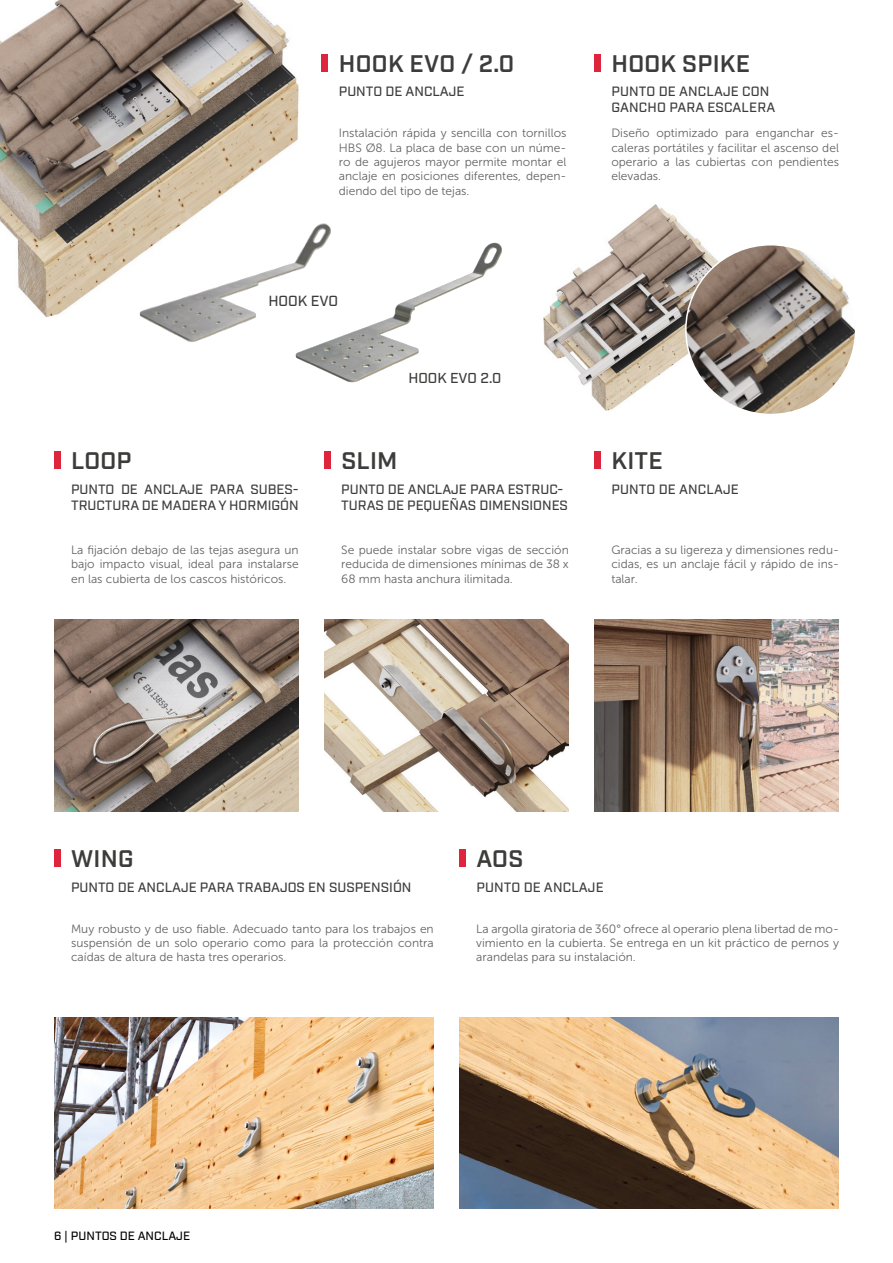
<style>
.page{position:relative;width:893px;height:1263px;background:#fff}
.page>*{position:absolute;margin:0;border:0;box-sizing:border-box;transform-origin:0 0}
.t1{font:600 24px "Industry";letter-spacing:.01em;color:#3c3c3b}
.t2{font:500 14.7px "Industry";color:#3c3c3b}
.t3{font:500 14.4px "Industry";color:#3c3c3b}
.t4{font:500 13.5px/16.2px "Industry";color:#3c3c3b}
.t5{font:12px/14.4px "Museo Sans 300";color:#646363;text-align:justify}
.t6{font:500 12px "Industry";color:#000}
</style>
<div class="page">
<div style="left:54px;top:849px;width:6px;height:18px;background:#de253d"></div>
<div style="left:459px;top:849px;width:7px;height:18px;background:#de253d"></div>
<div style="left:54px;top:452px;width:6px;height:17px;background:#de253d"></div>
<div style="left:324px;top:452px;width:7px;height:17px;background:#de253d"></div>
<div style="left:594px;top:452px;width:7px;height:17px;background:#de253d"></div>
<div style="left:594px;top:54px;width:7px;height:17px;background:#de253d"></div>
<img style="left:543px;top:204px;width:176px;height:207px">
<img style="left:0;top:0;width:328px;height:317px">
<img style="left:54px;top:620px;width:245px;height:191px">
<img style="left:324px;top:620px;width:245px;height:191px">
<img style="left:594px;top:620px;width:245px;height:191px">
<img style="left:54px;top:1017px;width:380px;height:192px">
<img style="left:138px;top:202px;width:193px;height:140px">
<img style="left:283px;top:236px;width:219px;height:147px">
<img style="left:459px;top:1017px;width:380px;height:192px">
<img style="left:686px;top:245px;width:170px;height:169px;border-radius:85px">
<h1 class="t1" style="left:339px;top:49px;width:177px">HOOK EVO / 2.0</h1>
<p class="t4" style="left:339px;top:84px;width:127px">PUNTO DE ANCLAJE</p>
<p class="t5" style="left:339px;top:126px;width:229px">Instalación rápida y sencilla con tornillos HBS Ø8. La placa de base con un núme&shy;ro de agujeros mayor permite montar el anclaje en posiciones diferentes, depen&shy;diendo del tipo de tejas.</p>
<p class="t2" style="left:268px;top:292px;width:71px">HOOK EVO</p>
<p class="t3" style="left:408px;top:369px;width:95px">HOOK EVO 2.0</p>
<h1 class="t1" style="left:71px;top:447px;width:62px">LOOP</h1>
<p class="t4" style="left:71px;top:482px;width:229px">PUNTO DE ANCLAJE PARA SUBES-<br>TRUCTURA DE MADERA Y HORMIGÓN</p>
<p class="t5" style="left:71px;top:542px;width:229px">La fijación debajo de las tejas asegura un bajo impacto visual, ideal para instalarse en las cubierta de los cascos históricos.</p>
<h1 class="t1" style="left:341px;top:447px;width:58px">SLIM</h1>
<p class="t4" style="left:341px;top:482px;width:228px">PUNTO DE ANCLAJE PARA ESTRUC-<br>TURAS DE PEQUEÑAS DIMENSIONES</p>
<p class="t5" style="left:341px;top:542px;width:229px">Se puede instalar sobre vigas de sección reducida de dimensiones mínimas de 38 x 68 mm hasta anchura ilimitada.</p>
<h1 class="t1" style="left:611px;top:49px;width:140px">HOOK SPIKE</h1>
<p class="t4" style="left:611px;top:84px;width:165px">PUNTO DE ANCLAJE CON<br>GANCHO PARA ESCALERA</p>
<p class="t5" style="left:611px;top:126px;width:229px">Diseño optimizado para enganchar es&shy;caleras portátiles y facilitar el ascenso del operario a las cubiertas con pendientes elevadas.</p>
<h1 class="t1" style="left:611px;top:447px;width:53px">KITE</h1>
<p class="t4" style="left:611px;top:482px;width:129px">PUNTO DE ANCLAJE</p>
<p class="t5" style="left:611px;top:542px;width:229px">Gracias a su ligereza y dimensiones redu&shy;cidas, es un anclaje fácil y rápido de ins&shy;talar.</p>
<h1 class="t1" style="left:71px;top:844px;width:64px">WING</h1>
<p class="t4" style="left:71px;top:879px;width:342px">PUNTO DE ANCLAJE PARA TRABAJOS EN SUSPENSIÓN</p>
<p class="t5" style="left:71px;top:921px;width:364px">Muy robusto y de uso fiable. Adecuado tanto para los trabajos en suspensión de un solo operario como para la protección contra caídas de altura de hasta tres operarios.</p>
<h1 class="t1" style="left:476px;top:844px;width:48px">AOS</h1>
<p class="t4" style="left:476px;top:879px;width:129px">PUNTO DE ANCLAJE</p>
<p class="t5" style="left:476px;top:921px;width:364px">La argolla giratoria de 360° ofrece al operario plena libertad de mo&shy;vimiento en la cubierta. Se entrega en un kit práctico de pernos y arandelas para su instalación.</p>
<p class="t6" style="left:54px;top:1229px;width:138px">6 | PUNTOS DE ANCLAJE</p>
</div>
